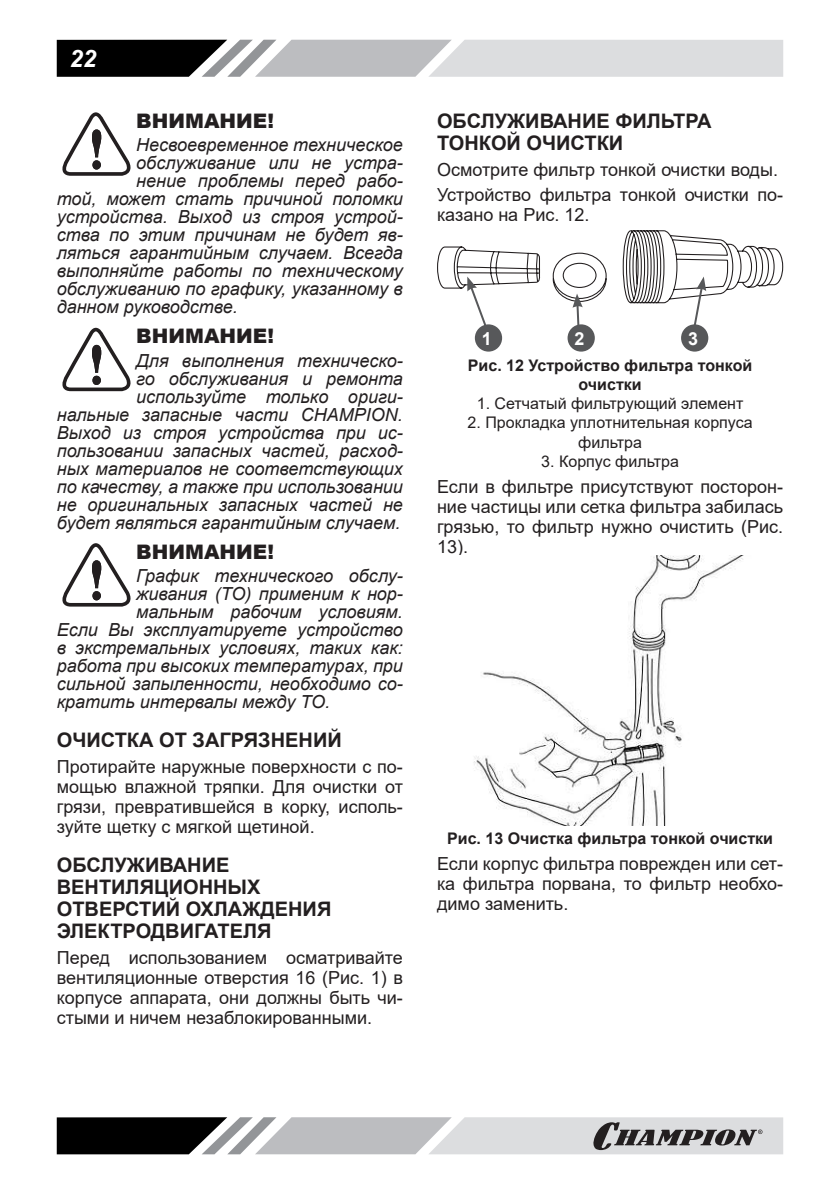
<style>
.page{position:relative;width:840px;height:1191px;background:#fff}
.page>*{position:absolute;margin:0;border:0;box-sizing:border-box;transform-origin:0 0}
.t1{font:italic 700 24px "Arial";color:#fff}
.t2{font:700 20px/22px "Arial";color:#231f20}
.t3{font:900 20px "Arial";color:#231f20}
.t4{font:italic 18px/18px "Arial";color:#231f20;text-align:right}
.t5{font:18px/20px "Arial";color:#231f20;text-align:justify}
.t6{font:700 18px "Arial";color:#fff}
.t7{font:16px/19.2px "Arial";color:#231f20;text-align:center}
.t8{font:700 16px/19.2px "Arial";color:#231f20;text-align:center}
</style>
<div class="page">
<svg style="left:57px;top:40px;width:725px;height:37px;background:#a7a8a9"></svg>
<svg style="left:57px;top:1117px;width:725px;height:37px;background:#9c9c9e"></svg>
<svg style="left:62px;top:112px;width:69px;height:64px"></svg>
<svg style="left:62px;top:328px;width:69px;height:63px"></svg>
<svg style="left:62px;top:543px;width:69px;height:63px"></svg>
<svg style="left:437px;top:230px;width:346px;height:110px"></svg>
<div style="left:474px;top:324px;width:28px;height:27px;background:#57585a;border-radius:50%"></div>
<div style="left:567px;top:324px;width:27px;height:27px;background:#57585a;border-radius:50%"></div>
<div style="left:680px;top:324px;width:28px;height:27px;background:#57585a;border-radius:50%"></div>
<img style="left:473px;top:556px;width:270px;height:269px">
<h1 class="t1" style="left:70px;top:42px;width:28px">22</h1>
<p class="t3" style="left:136px;top:106px;width:139px">ВНИМАНИЕ!</p>
<p class="t4" style="left:136px;top:136px;width:268px">Несвоевременное техническое</p>
<p class="t4" style="left:136px;top:154px;width:268px">обслуживание или не устра-</p>
<p class="t4" style="left:136px;top:172px;width:268px">нение проблемы перед рабо-</p>
<p class="t4" style="left:57px;top:190px;width:347px">той, может стать причиной поломки</p>
<p class="t4" style="left:57px;top:208px;width:347px">устройства. Выход из строя устрой-</p>
<p class="t4" style="left:57px;top:226px;width:347px">ства по этим причинам не будет яв-</p>
<p class="t4" style="left:57px;top:244px;width:347px">ляться гарантийным случаем. Всегда</p>
<p class="t4" style="left:57px;top:262px;width:347px">выполняйте работы по техническому</p>
<p class="t4" style="left:57px;top:280px;width:347px">обслуживанию по графику, указанному в</p>
<p class="t4" style="left:57px;top:298px;width:183px">данном руководстве.</p>
<p class="t3" style="left:136px;top:321px;width:139px">ВНИМАНИЕ!</p>
<p class="t4" style="left:57px;top:352px;width:347px">Для выполнения техническо-<br>го обслуживания и ремонта используйте только ориги-<br>нальные запасные части CHAMPION.<br>Выход из строя устройства при ис&shy;пользовании запасных частей, расход&shy;ных материалов не соответствующих по качеству, а также при использовании не оригинальных запасных частей не будет являться гарантийным случаем.</p>
<p class="t3" style="left:136px;top:537px;width:139px">ВНИМАНИЕ!</p>
<p class="t4" style="left:136px;top:567px;width:268px">График технического обслу-</p>
<p class="t4" style="left:136px;top:585px;width:268px">живания (ТО) применим к нор-</p>
<p class="t4" style="left:136px;top:603px;width:268px">мальным рабочим условиям.</p>
<p class="t4" style="left:57px;top:621px;width:347px">Если Вы эксплуатируете устройство</p>
<p class="t4" style="left:57px;top:639px;width:347px">в экстремальных условиях, таких как:</p>
<p class="t4" style="left:57px;top:657px;width:347px">работа при высоких температурах, при</p>
<p class="t4" style="left:57px;top:675px;width:347px">сильной запыленности, необходимо со-</p>
<p class="t4" style="left:57px;top:693px;width:275px">кратить интервалы между ТО.</p>
<p class="t2" style="left:57px;top:729px;width:286px">ОЧИСТКА ОТ ЗАГРЯЗНЕНИЙ</p>
<p class="t5" style="left:57px;top:756px;width:347px">Протирайте наружные поверхности с по&shy;мощью влажной тряпки. Для очистки от грязи, превратившейся в корку, исполь&shy;зуйте щетку с мягкой щетиной.</p>
<p class="t2" style="left:57px;top:854px;width:276px">ОБСЛУЖИВАНИЕ<br>ВЕНТИЛЯЦИОННЫХ<br>ОТВЕРСТИЙ ОХЛАЖДЕНИЯ<br>ЭЛЕКТРОДВИГАТЕЛЯ</p>
<p class="t5" style="left:57px;top:947px;width:347px">Перед использованием осматривайте вентиляционные отверстия 16 (Рис. 1) в корпусе аппарата, они должны быть чи&shy;стыми и ничем незаблокированными.</p>
<p class="t2" style="left:437px;top:110px;width:276px">ОБСЛУЖИВАНИЕ ФИЛЬТРА<br>ТОНКОЙ ОЧИСТКИ</p>
<p class="t5" style="left:437px;top:156px;width:347px;line-height:25.6px">Осмотрите фильтр тонкой очистки воды.<br>Устройство фильтра тонкой очистки по-</p>
<p class="t5" style="left:437px;top:205px;width:154px">казано на Рис. 12.</p>
<p class="t6" style="left:481px;top:325px;width:11px">1</p>
<p class="t6" style="left:574px;top:325px;width:11px">2</p>
<p class="t6" style="left:687px;top:325px;width:11px">3</p>
<p class="t8" style="left:467px;top:356px;width:286px">Рис. 12 Устройство фильтра тонкой очистки</p>
<p class="t7" style="left:476px;top:394px;width:268px">1. Сетчатый фильтрующий элемент</p>
<p class="t7" style="left:467px;top:413px;width:286px">2. Прокладка уплотнительная корпуса фильтра</p>
<p class="t7" style="left:541px;top:451px;width:139px">3. Корпус фильтра</p>
<p class="t5" style="left:437px;top:476px;width:347px">Если в фильтре присутствуют посторон&shy;ние частицы или сетка фильтра забилась грязью, то фильтр нужно очистить (Рис.<br>13).</p>
<p class="t8" style="left:447px;top:829px;width:327px">Рис. 13 Очистка фильтра тонкой очистки</p>
<p class="t5" style="left:437px;top:853px;width:347px">Если корпус фильтра поврежден или сет&shy;ка фильтра порвана, то фильтр необхо&shy;димо заменить.</p>
</div>
